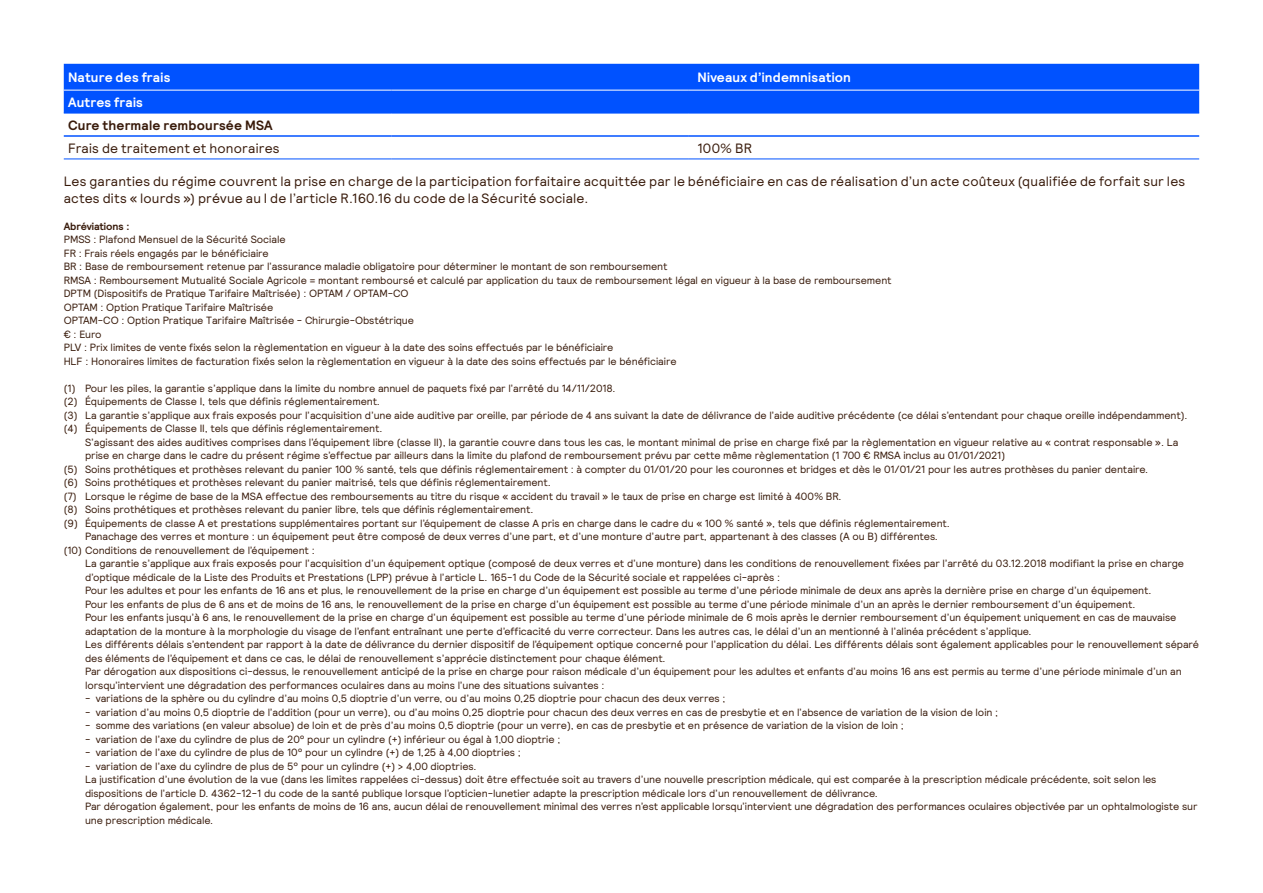
<style>
.page{position:relative;width:1263px;height:893px;background:#fff}
.page>*{position:absolute;margin:0;border:0;box-sizing:border-box;transform-origin:0 0}
.t1{font:13.5px/16.5px "Relative";letter-spacing:.015em;color:#381a0a}
.t2{font:700 13.5px "Relative";letter-spacing:.015em;color:#fff}
.t3{font:700 13.5px "Relative";letter-spacing:.015em;color:#381a0a}
.t4{font:10.5px/13.5px "Relative";letter-spacing:-.01em;color:#381a0a}
.t5{font:700 10.5px "Relative";letter-spacing:-.01em;color:#381a0a}
</style>
<div class="page">
<div style="left:64px;top:64px;width:1135px;height:49px;background:#0052ff"></div>
<hr style="left:64px;top:90px;width:327px;height:1px;background:#fff">
<hr style="left:391px;top:90px;width:298px;height:1px;background:#fff">
<hr style="left:689px;top:90px;width:510px;height:1px;background:#fff">
<hr style="left:64px;top:113px;width:327px;height:1px;background:#0052ff">
<hr style="left:391px;top:113px;width:298px;height:1px;background:#0052ff">
<hr style="left:689px;top:113px;width:510px;height:1px;background:#0052ff">
<hr style="left:64px;top:159px;width:327px;height:1px;background:#0052ff">
<hr style="left:391px;top:159px;width:298px;height:1px;background:#0052ff">
<hr style="left:689px;top:159px;width:510px;height:1px;background:#0052ff">
<hr style="left:64px;top:135px;width:327px;height:2px;background:#0052ff">
<hr style="left:391px;top:135px;width:298px;height:2px;background:#0052ff">
<hr style="left:689px;top:135px;width:510px;height:2px;background:#0052ff">
<p class="t2" style="left:68px;top:68px;width:104px">Nature des frais</p>
<p class="t2" style="left:697px;top:68px;width:155px">Niveaux d’indemnisation</p>
<p class="t2" style="left:68px;top:93px;width:76px">Autres frais</p>
<p class="t3" style="left:68px;top:116px;width:206px">Cure thermale remboursée MSA</p>
<p class="t1" style="left:68px;top:139px;width:213px">Frais de traitement et honoraires</p>
<p class="t1" style="left:697px;top:139px;width:56px">100% BR</p>
<p class="t1" style="left:64px;top:173px;width:1123px">Les garanties du régime couvrent la prise en charge de la participation forfaitaire acquittée par le bénéficiaire en cas de réalisation d’un acte coûteux (qualifiée de forfait sur les actes dits « lourds ») prévue au I de l’article R.160.16 du code de la Sécurité sociale.</p>
<p class="t5" style="left:64px;top:219px;width:67px">Abréviations :</p>
<p class="t4" style="left:64px;top:233px;width:829px">PMSS : Plafond Mensuel de la Sécurité Sociale<br>FR : Frais réels engagés par le bénéficiaire<br>BR : Base de remboursement retenue par l’assurance maladie obligatoire pour déterminer le montant de son remboursement<br>RMSA : Remboursement Mutualité Sociale Agricole = montant remboursé et calculé par application du taux de remboursement légal en vigueur à la base de remboursement DPTM (Dispositifs de Pratique Tarifaire Maîtrisée) : OPTAM / OPTAM-CO<br>OPTAM : Option Pratique Tarifaire Maîtrisée<br>OPTAM-CO : Option Pratique Tarifaire Maîtrisée - Chirurgie-Obstétrique<br>€ : Euro<br>PLV : Prix limites de vente fixés selon la règlementation en vigueur à la date des soins effectués par le bénéficiaire<br>HLF : Honoraires limites de facturation fixés selon la règlementation en vigueur à la date des soins effectués par le bénéficiaire</p>
<p class="t4" style="left:64px;top:381px;width:1125px">(1) Pour les piles, la garantie s’applique dans la limite du nombre annuel de paquets fixé par l’arrêté du 14/11/2018.<br>(2) Équipements de Classe I, tels que définis réglementairement.<br>(3) La garantie s’applique aux frais exposés pour l’acquisition d’une aide auditive par oreille, par période de 4 ans suivant la date de délivrance de l’aide auditive précédente (ce délai s’entendant pour chaque oreille indépendamment). (4) Équipements de Classe II, tels que définis réglementairement.</p>
<p class="t4" style="left:85px;top:435px;width:1095px">S’agissant des aides auditives comprises dans l’équipement libre (classe II), la garantie couvre dans tous les cas, le montant minimal de prise en charge fixé par la règlementation en vigueur relative au « contrat responsable ». La</p>
<p class="t4" style="left:85px;top:449px;width:922px">prise en charge dans le cadre du présent régime s’effectue par ailleurs dans la limite du plafond de remboursement prévu par cette même règlementation (1 700 € RMSA inclus au 01/01/2021)</p>
<p class="t4" style="left:64px;top:462px;width:1086px">(5) Soins prothétiques et prothèses relevant du panier 100 % santé, tels que définis réglementairement : à compter du 01/01/20 pour les couronnes et bridges et dès le 01/01/21 pour les autres prothèses du panier dentaire.</p>
<p class="t4" style="left:64px;top:476px;width:488px">(6) Soins prothétiques et prothèses relevant du panier maitrisé, tels que définis réglementairement.</p>
<p class="t4" style="left:64px;top:489px;width:779px">(7) Lorsque le régime de base de la MSA effectue des remboursements au titre du risque « accident du travail » le taux de prise en charge est limité à 400% BR.</p>
<p class="t4" style="left:64px;top:503px;width:471px">(8) Soins prothétiques et prothèses relevant du panier libre, tels que définis réglementairement.</p>
<p class="t4" style="left:64px;top:516px;width:887px">(9) Équipements de classe A et prestations supplémentaires portant sur l’équipement de classe A pris en charge dans le cadre du « 100 % santé », tels que définis réglementairement.</p>
<p class="t4" style="left:85px;top:530px;width:854px">Panachage des verres et monture : un équipement peut être composé de deux verres d’une part, et d’une monture d’autre part, appartenant à des classes (A ou B) différentes.</p>
<p class="t4" style="left:64px;top:543px;width:252px">(10) Conditions de renouvellement de l’équipement :</p>
<p class="t4" style="left:85px;top:557px;width:1100px">La garantie s’applique aux frais exposés pour l’acquisition d’un équipement optique (composé de deux verres et d’une monture) dans les conditions de renouvellement fixées par l’arrêté du 03.12.2018 modifiant la prise en charge</p>
<p class="t4" style="left:85px;top:570px;width:697px">d’optique médicale de la Liste des Produits et Prestations (LPP) prévue à l’article L. 165-1 du Code de la Sécurité sociale et rappelées ci-après :</p>
<p class="t4" style="left:85px;top:584px;width:1068px">Pour les adultes et pour les enfants de 16 ans et plus, le renouvellement de la prise en charge d’un équipement est possible au terme d’une période minimale de deux ans après la dernière prise en charge d’un équipement.</p>
<p class="t4" style="left:85px;top:597px;width:1052px">Pour les enfants de plus de 6 ans et de moins de 16 ans, le renouvellement de la prise en charge d’un équipement est possible au terme d’une période minimale d’un an après le dernier remboursement d’un équipement.</p>
<p class="t4" style="left:85px;top:611px;width:1093px">Pour les enfants jusqu’à 6 ans, le renouvellement de la prise en charge d’un équipement est possible au terme d’une période minimale de 6 mois après le dernier remboursement d’un équipement uniquement en cas de mauvaise</p>
<p class="t4" style="left:85px;top:624px;width:948px">adaptation de la monture à la morphologie du visage de l’enfant entraînant une perte d’efficacité du verre correcteur. Dans les autres cas, le délai d’un an mentionné à l’alinéa précédent s’applique.</p>
<p class="t4" style="left:85px;top:638px;width:1115px">Les différents délais s’entendent par rapport à la date de délivrance du dernier dispositif de l’équipement optique concerné pour l’application du délai. Les différents délais sont également applicables pour le renouvellement séparé</p>
<p class="t4" style="left:85px;top:651px;width:582px">des éléments de l’équipement et dans ce cas, le délai de renouvellement s’apprécie distinctement pour chaque élément.</p>
<p class="t4" style="left:85px;top:665px;width:1098px">Par dérogation aux dispositions ci-dessus, le renouvellement anticipé de la prise en charge pour raison médicale d’un équipement pour les adultes et enfants d’au moins 16 ans est permis au terme d’une période minimale d’un an</p>
<p class="t4" style="left:85px;top:678px;width:521px">lorsqu’intervient une dégradation des performances oculaires dans au moins l’une des situations suivantes :</p>
<p class="t4" style="left:85px;top:692px;width:642px">- variations de la sphère ou du cylindre d’au moins 0,5 dioptrie d’un verre, ou d’au moins 0,25 dioptrie pour chacun des deux verres ;</p>
<p class="t4" style="left:85px;top:705px;width:914px">- variation d’au moins 0,5 dioptrie de l’addition (pour un verre), ou d’au moins 0,25 dioptrie pour chacun des deux verres en cas de presbytie et en l’absence de variation de la vision de loin ;</p>
<p class="t4" style="left:85px;top:719px;width:820px">- somme des variations (en valeur absolue) de loin et de près d’au moins 0,5 dioptrie (pour un verre), en cas de presbytie et en présence de variation de la vision de loin ;</p>
<p class="t4" style="left:85px;top:732px;width:477px">- variation de l’axe du cylindre de plus de 20° pour un cylindre (+) inférieur ou égal à 1,00 dioptrie ;</p>
<p class="t4" style="left:85px;top:746px;width:437px">- variation de l’axe du cylindre de plus de 10° pour un cylindre (+) de 1,25 à 4,00 dioptries ;</p>
<p class="t4" style="left:85px;top:759px;width:1114px">- variation de l’axe du cylindre de plus de 5° pour un cylindre (+) &gt; 4,00 dioptries.<br>La justification d’une évolution de la vue (dans les limites rappelées ci-dessus) doit être effectuée soit au travers d’une nouvelle prescription médicale, qui est comparée à la prescription médicale précédente, soit selon les dispositions de l’article D. 4362-12-1 du code de la santé publique lorsque l’opticien-lunetier adapte la prescription médicale lors d’un renouvellement de délivrance.<br>Par dérogation également, pour les enfants de moins de 16 ans, aucun délai de renouvellement minimal des verres n’est applicable lorsqu’intervient une dégradation des performances oculaires objectivée par un ophtalmologiste sur une prescription médicale.</p>
</div>
